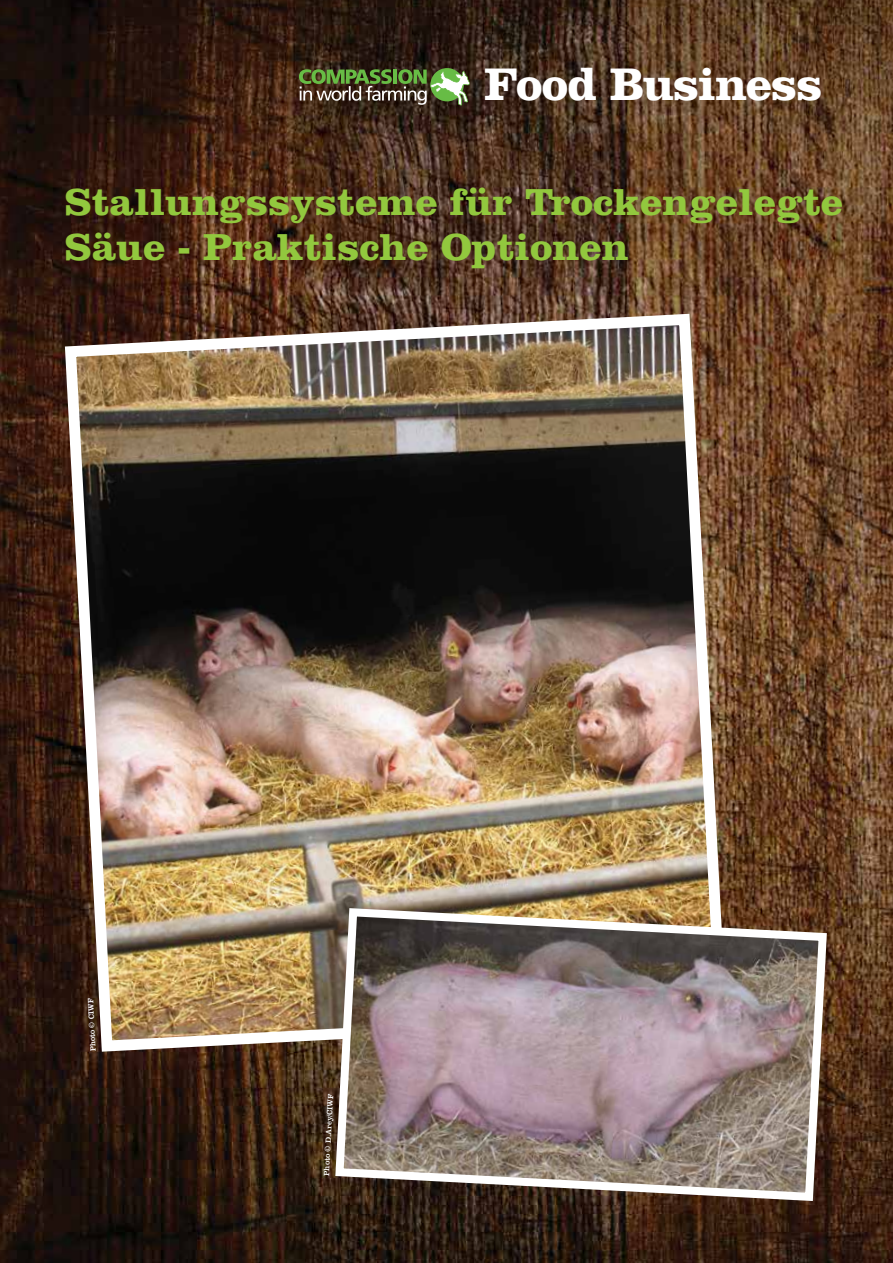
<style>
.page{position:relative;width:893px;height:1263px;background:#fff}
.page>*{position:absolute;margin:0;border:0;box-sizing:border-box;transform-origin:0 0}
.t1{font:700 47.4px "Clarendon LT Std";letter-spacing:-.025em;color:#fff}
.t2{font:700 39px/45.3px "Clarendon LT Std";color:#92c83e}
.t3{font:7.8px "Clarendon LT Std";color:#fff}
</style>
<div class="page">
<img style="left:0;top:0;width:893px;height:1263px">
<svg style="left:299px;top:69px;width:171px;height:44px;background:#5a623e"></svg>
<img style="left:59px;top:308px;width:673px;height:749px">
<img style="left:331px;top:904px;width:500px;height:301px">
<p class="t1" style="left:484px;top:56px;width:340px">Food Business</p>
<p class="t2" style="left:65px;top:179px;width:780px">Stallungssysteme für Trockengelegte<br>Säue - Praktische Optionen</p>
<p class="t3" style="left:89px;top:1052px;width:55px;rotate:-93deg">Photo © CIWF</p>
<p class="t3" style="left:322px;top:1175px;width:83px;rotate:-87deg">Photo © D.Arey/CIWF</p>
</div>
